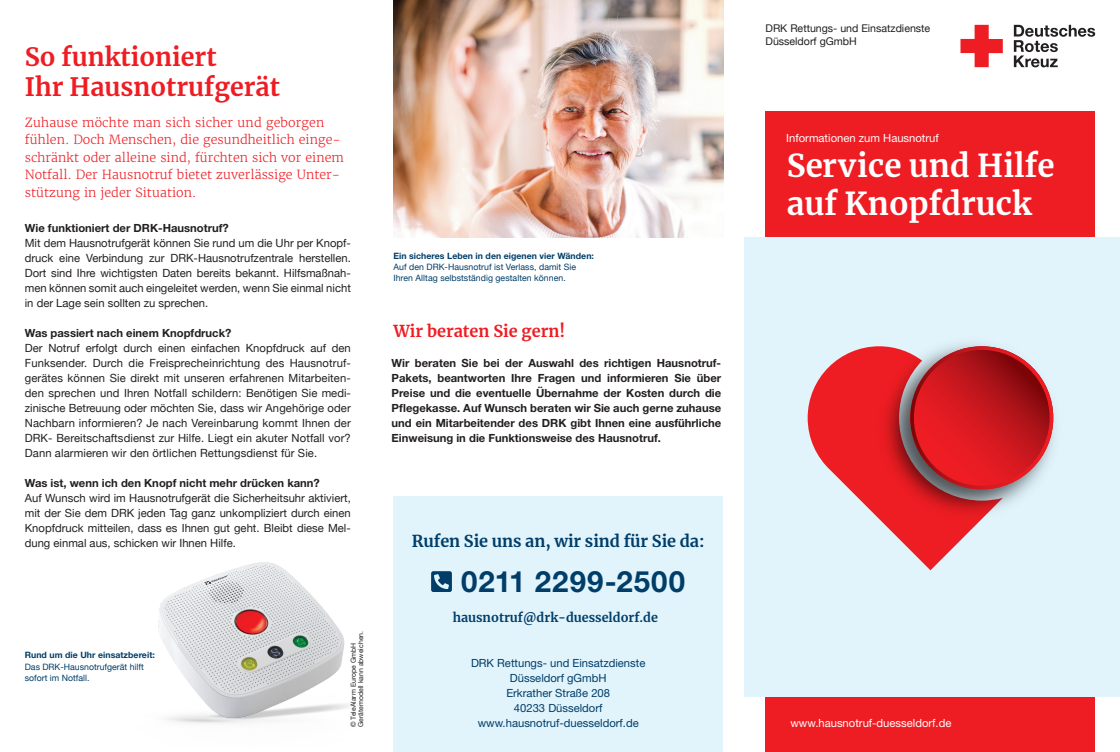
<style>
.page{position:relative;width:1120px;height:752px;background:#fff}
.page>*{position:absolute;margin:0;border:0;box-sizing:border-box;transform-origin:0 0}
.t1{font:700 31.25px/37.5px "Merriweather";color:#fff}
.t2{font:700 29.38px "Helvetica Neue LT Std";letter-spacing:.035em;color:#003d68}
.t3{font:700 25px/30px "Merriweather";color:#ee1d23}
.t4{font:700 16.25px "Merriweather";letter-spacing:-.005em;color:#003d68}
.t5{font:700 16.25px "Merriweather";color:#ee1d23}
.t6{font:300 12.5px/17.5px "Merriweather";color:#ee1d23}
.t7{font:700 12.5px "Merriweather";color:#003d68}
.t8{font:11.25px/15px "Helvetica Neue";color:#231f20;text-align:justify}
.t9{font:700 11.25px/15px "Helvetica Neue LT Std";color:#231f20;text-align:justify}
.t10{font:11.25px/15px "Helvetica Neue LT Std";color:#003d68;text-align:center}
.t11{font:11.25px "Helvetica Neue LT Std";color:#fff}
.t12{font:10.62px/12.5px "Helvetica Neue";color:#231f20}
.t13{font:8.75px/11.2px "Helvetica Neue";letter-spacing:.005em;color:#003d68}
.t14{font:700 8.75px "Helvetica Neue LT Std";letter-spacing:.005em;color:#003d68}
.t15{font:6.88px/7.5px "Helvetica Neue";letter-spacing:.005em;color:#231f20}
</style>
<div class="page">
<div style="left:765px;top:111px;width:330px;height:640px;background:#ee1d23"></div>
<div style="left:744px;top:237px;width:376px;height:459px;background:#e1f4fc"></div>
<svg style="left:807px;top:346px;width:168px;height:224px"></svg>
<img style="left:872px;top:343px;width:183px;height:183px">
<svg style="left:910px;top:346px;width:143px;height:143px;background:#c3373d"></svg>
<svg style="left:1014px;top:25px;width:81px;height:42px"></svg>
<svg style="left:960px;top:25px;width:43px;height:42px"></svg>
<img style="left:393px;top:0;width:330px;height:237px">
<div style="left:393px;top:496px;width:330px;height:255px;background:#e1f4fc"></div>
<svg style="left:431px;top:571px;width:21px;height:20px"></svg>
<img style="left:158px;top:562px;width:192px;height:162px">
<h3 class="t3" style="left:25px;top:42px;width:257px">So funktioniert<br>Ihr Hausnotrufgerät</h3>
<p class="t6" style="left:25px;top:113px;width:320px">Zuhause möchte man sich sicher und geborgen fühlen. Doch Menschen, die gesundheitlich einge&shy;schränkt oder alleine sind, fürchten sich vor einem Notfall. Der Hausnotruf bietet zuverlässige Unter&shy;stützung in jeder Situation.</p>
<p class="t9" style="left:25px;top:220px;width:205px">Wie funktioniert der DRK-Hausnotruf?</p>
<p class="t8" style="left:25px;top:236px;width:327px">Mit dem Hausnotrufgerät können Sie rund um die Uhr per Knopf&shy;druck eine Verbindung zur DRK-Hausnotrufzentrale herstellen.<br>Dort sind Ihre wichtigsten Daten bereits bekannt. Hilfsmaßnah&shy;men können somit auch eingeleitet werden, wenn Sie einmal nicht in der Lage sein sollten zu sprechen.</p>
<p class="t9" style="left:25px;top:325px;width:208px">Was passiert nach einem Knopfdruck?</p>
<p class="t8" style="left:25px;top:340px;width:328px">Der Notruf erfolgt durch einen einfachen Knopfdruck auf den Funksender. Durch die Freisprecheinrichtung des Hausnotruf&shy;gerätes können Sie direkt mit unseren erfahrenen Mitarbeiten&shy;den sprechen und Ihren Notfall schildern: Benötigen Sie medi&shy;zinische Betreuung oder möchten Sie, dass wir Angehörige oder Nachbarn informieren? Je nach Vereinbarung kommt Ihnen der DRK- Bereitschaftsdienst zur Hilfe. Liegt ein akuter Notfall vor?<br>Dann alarmieren wir den örtlichen Rettungsdienst für Sie.</p>
<p class="t9" style="left:25px;top:475px;width:296px">Was ist, wenn ich den Knopf nicht mehr drücken kann?</p>
<p class="t8" style="left:25px;top:490px;width:327px">Auf Wunsch wird im Hausnotrufgerät die Sicherheitsuhr aktiviert, mit der Sie dem DRK jeden Tag ganz unkompliziert durch einen Knopfdruck mitteilen, dass es Ihnen gut geht. Bleibt diese Mel&shy;dung einmal aus, schicken wir Ihnen Hilfe.</p>
<p class="t14" style="left:25px;top:649px;width:132px">Rund um die Uhr einsatzbereit:</p>
<p class="t13" style="left:25px;top:661px;width:120px">Das DRK-Hausnotrufgerät hilft sofort im Notfall.</p>
<p class="t15" style="left:350px;top:726px;width:98px;rotate:-90deg">© TeleAlarm Europe GmbH<br>Gerätemodell kann abweichen.</p>
<p class="t14" style="left:393px;top:250px;width:202px">Ein sicheres Leben in den eigenen vier Wänden:</p>
<p class="t13" style="left:393px;top:262px;width:184px">Auf den DRK-Hausnotruf ist Verlass, damit Sie<br>Ihren Alltag selbstständig gestalten können.</p>
<h3 class="t5" style="left:393px;top:319px;width:173px">Wir beraten Sie gern!</h3>
<p class="t9" style="left:392px;top:355px;width:331px">Wir beraten Sie bei der Auswahl des richtigen Hausnotruf-Pakets, beantworten Ihre Fragen und informieren Sie über Preise und die eventuelle Übernahme der Kosten durch die Pflegekasse. Auf Wunsch beraten wir Sie auch gerne zuhause und ein Mitarbeitender des DRK gibt Ihnen eine ausführliche Einweisung in die Funktionsweise des Hausnotruf.</p>
<h3 class="t4" style="left:412px;top:529px;width:294px">Rufen Sie uns an, wir sind für Sie da:</h3>
<h2 class="t2" style="left:461px;top:563px;width:226px">0211 2299-2500</h2>
<p class="t7" style="left:453px;top:608px;width:207px">hausnotruf@drk-duesseldorf.de</p>
<p class="t10" style="left:471px;top:655px;width:176px">DRK Rettungs- und Einsatzdienste<br>Düsseldorf gGmbH<br>Erkrather Straße 208<br>40233 Düsseldorf www.hausnotruf-duesseldorf.de</p>
<p class="t12" style="left:765px;top:23px;width:166px">DRK Rettungs- und Einsatzdienste<br>Düsseldorf gGmbH</p>
<p class="t11" style="left:786px;top:131px;width:154px">Informationen zum Hausnotruf</p>
<h1 class="t1" style="left:787px;top:146px;width:269px">Service und Hilfe auf Knopfdruck</h1>
<p class="t11" style="left:790px;top:716px;width:163px">www.hausnotruf-duesseldorf.de</p>
</div>
